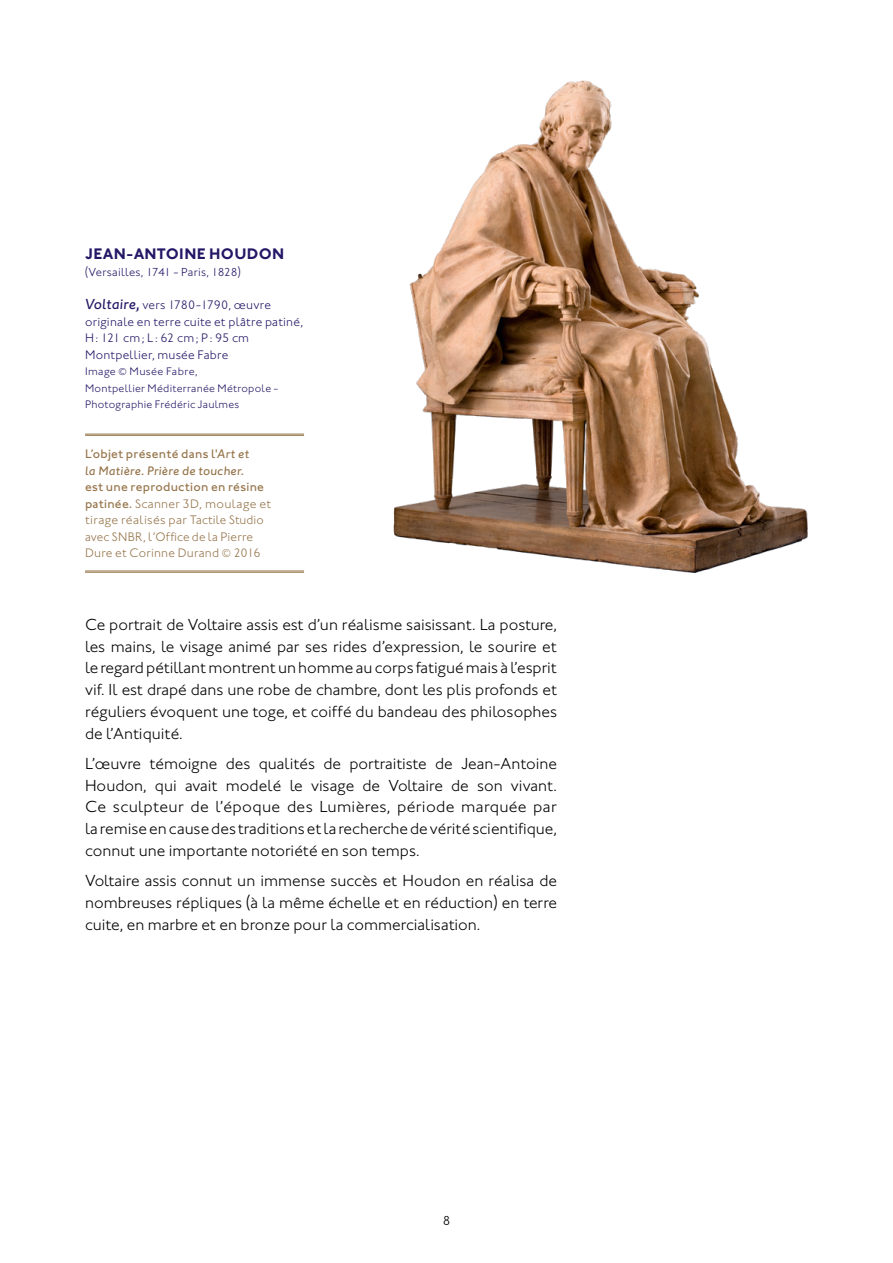
<style>
.page{position:relative;width:893px;height:1263px;background:#fff}
.page>*{position:absolute;margin:0;border:0;box-sizing:border-box;transform-origin:0 0}
._1-texte_courant{font:300 16.5px/21.8px "Johnston ITC";color:#000;text-align:justify}
.t1{font:700 15.75px "Johnston ITC";letter-spacing:.02em;color:#241866}
.t2{font:300 13.5px "Johnston ITC";color:#000}
.t3{font:300 12.75px/16.5px "Johnston ITC";letter-spacing:.02em;color:#96754b}
.t4{font:300 12.75px/16.5px "Johnston ITC";letter-spacing:.015em;color:#241866}
.t5{font:300 12px "Johnston ITC";letter-spacing:.015em;color:#241866}
.t6{font:300 11.25px/16.5px "Johnston ITC";letter-spacing:.02em;color:#241866}
.s1{font-family:"Johnston ITC Pro";font-weight:500;font-style:italic;font-size:15px}
.s2{font-weight:500}
.s3{font-family:"Johnston ITC Pro";font-weight:500;font-style:italic}
</style>
<div class="page">
<hr style="left:85px;top:434px;width:219px;height:1px;background:#96754b">
<hr style="left:85px;top:435px;width:219px;height:1px;background:#96754b">
<hr style="left:85px;top:571px;width:219px;height:1px;background:#96754b">
<hr style="left:85px;top:572px;width:219px;height:1px;background:#96754b">
<img style="left:393px;top:80px;width:415px;height:493px">
<p class="t1" style="left:85px;top:245px;width:201px">JEAN-ANTOINE HOUDON</p>
<p class="t5" style="left:85px;top:265px;width:157px">(Versailles, 1741 - Paris, 1828)</p>
<p class="t4" style="left:85px;top:297px;width:220px"><span class="s1">Voltaire,</span> vers 1780-1790, œuvre originale en terre cuite et plâtre patiné,<br>H: 121 cm; L: 62 cm; P: 95 cm</p>
<p class="t4" style="left:85px;top:346px;width:145px">Montpellier, musée Fabre</p>
<p class="t6" style="left:85px;top:363px;width:195px">Image © Musée Fabre,<br>Montpellier Méditerranée Métropole -<br>Photographie Frédéric Jaulmes</p>
<p class="t3" style="left:85px;top:446px;width:188px"><span class="s2">L’objet présenté dans l'</span><span class="s3">Art et<br>la Matière. Prière de toucher.<br></span><span class="s2">est une reproduction en résine patinée.</span> Scanner 3D, moulage et tirage réalisés par Tactile Studio avec SNBR, l’Office de la Pierre<br>Dure et Corinne Durand © 2016</p>
<p class="_1-texte_courant" style="left:85px;top:613px;width:474px">Ce portrait de Voltaire assis est d’un réalisme saisissant. La posture, les mains, le visage animé par ses rides d’expression, le sourire et le regard pétillant montrent un homme au corps fatigué mais à l’esprit vif. Il est drapé dans une robe de chambre, dont les plis profonds et réguliers évoquent une toge, et coiffé du bandeau des philosophes de l’Antiquité.</p>
<p class="_1-texte_courant" style="left:85px;top:752px;width:474px">L’œuvre témoigne des qualités de portraitiste de Jean-Antoine Houdon, qui avait modelé le visage de Voltaire de son vivant.<br>Ce sculpteur de l’époque des Lumières, période marquée par la remise en cause des traditions et la recherche de vérité scientifique, connut une importante notoriété en son temps.</p>
<p class="_1-texte_courant" style="left:85px;top:870px;width:474px">Voltaire assis connut un immense succès et Houdon en réalisa de nombreuses répliques (à la même échelle et en réduction) en terre cuite, en marbre et en bronze pour la commercialisation.</p>
<p class="t2" style="left:443px;top:1213px;width:9px">8</p>
</div>
